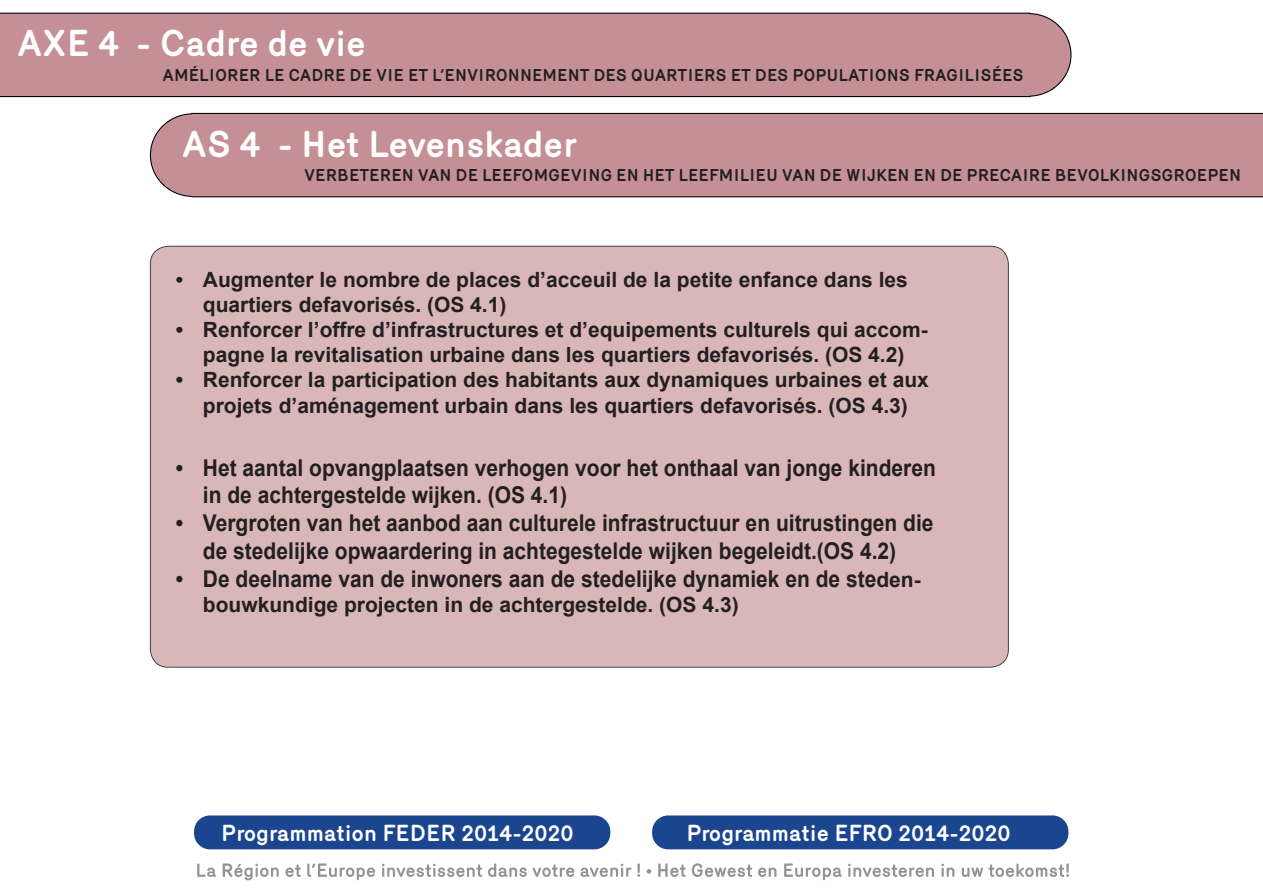
<style>
.page{position:relative;width:1263px;height:893px;background:#fff}
.page>*{position:absolute;margin:0;border:0;box-sizing:border-box;transform-origin:0 0}
.t1{font:700 36px "Mercury";color:#fff}
.t2{font:700 23.1px/27.8px "Arial";color:#231f20;scale:.91 1}
.t3{font:700 22.35px "Mercury";color:#fff}
.t4{font:700 21px/25.2px "Arial";color:#231f20;text-align:center}
.t5{font:700 16.5px "Mercury";color:#231f20}
.s1{font-size:21px}
</style>
<div class="page">
<svg style="left:197px;top:863px;width:19px;height:14px"></svg>
<svg style="left:223px;top:863px;width:56px;height:17px"></svg>
<svg style="left:285px;top:864px;width:16px;height:13px"></svg>
<svg style="left:307px;top:863px;width:68px;height:17px"></svg>
<svg style="left:382px;top:864px;width:100px;height:13px"></svg>
<svg style="left:488px;top:863px;width:86px;height:14px"></svg>
<svg style="left:580px;top:864px;width:51px;height:13px"></svg>
<svg style="left:637px;top:863px;width:3px;height:14px"></svg>
<svg style="left:646px;top:869px;width:5px;height:5px"></svg>
<svg style="left:658px;top:863px;width:27px;height:14px"></svg>
<svg style="left:692px;top:863px;width:60px;height:14px"></svg>
<svg style="left:758px;top:867px;width:18px;height:10px"></svg>
<svg style="left:784px;top:863px;width:58px;height:17px"></svg>
<svg style="left:848px;top:864px;width:86px;height:13px"></svg>
<svg style="left:941px;top:864px;width:13px;height:13px"></svg>
<svg style="left:962px;top:863px;width:107px;height:14px"></svg>
<div style="left:194px;top:815px;width:416px;height:34px;background:#1b458f;border-radius:16px"></div>
<div style="left:652px;top:815px;width:416px;height:34px;background:#1b458f;border-radius:16px"></div>
<div style="left:150px;top:246px;width:859px;height:422px;background:#d9b7b8"></div>
<div style="left:150px;top:113px;width:1113px;height:84px;background:#c59095"></div>
<div style="left:0;top:13px;width:1071px;height:84px;background:#c59095"></div>
<h1 class="t1" style="left:17px;top:23px;width:351px">AXE 4 - Cadre de vie</h1>
<p class="t5" style="left:163px;top:66px;width:862px">AMÉLIORER LE CADRE DE VIE ET L’ENVIRONNEMENT DES QUARTIERS ET DES POPULATIONS FRAGILISÉES</p>
<h1 class="t1" style="left:182px;top:123px;width:397px">AS 4 - Het Levenskader</h1>
<p class="t5" style="left:304px;top:166px;width:938px">VERBETEREN VAN DE LEEFOMGEVING EN HET LEEFMILIEU VAN DE WIJKEN EN DE PRECAIRE BEVOLKINGSGROEPEN</p>
<p class="t4" style="left:203px;top:267px;width:706px;text-align:left;text-indent:-27px">• Augmenter le nombre de places d’acceuil de la petite enfance dans les quartiers defavorisés. (OS 4.1)</p>
<p class="t4" style="left:176px;top:318px;width:753px">• Renforcer l’offre d’infrastructures et d’equipements culturels qui accom&shy;pagne la revitalisation urbaine dans les quartiers defavorisés. (OS 4.2)</p>
<p class="t4" style="left:176px;top:368px;width:754px">• Renforcer la participation des habitants aux dynamiques urbaines et aux projets d’aménagement urbain dans les quartiers defavorisés. (OS 4.3)</p>
<p class="t2" style="left:203px;top:454px;width:807px;text-indent:-27px">• Het aantal opvangplaatsen verhogen voor het onthaal van jonge kinderen in de achtergestelde wijken. (OS 4.1)</p>
<p class="t2" style="left:176px;top:510px;width:834px;text-align:center">• Vergroten van het aanbod aan culturele infrastructuur en uitrustingen die de stedelijke opwaardering in achtegestelde wijken begeleidt.(OS 4.2)</p>
<p class="t2" style="left:176px;top:565px;width:820px">• De deelname van de inwoners aan de stedelijke dynamiek en de ste<span class="s1">den-</span></p>
<p class="t4" style="left:203px;top:592px;width:537px">bouwkundige projecten in de achtergestelde. (OS 4.3)</p>
<p class="t3" style="left:221px;top:820px;width:354px">Programmation FEDER 2014-2020</p>
<p class="t3" style="left:686px;top:820px;width:326px">Programmatie EFRO 2014-2020</p>
</div>
